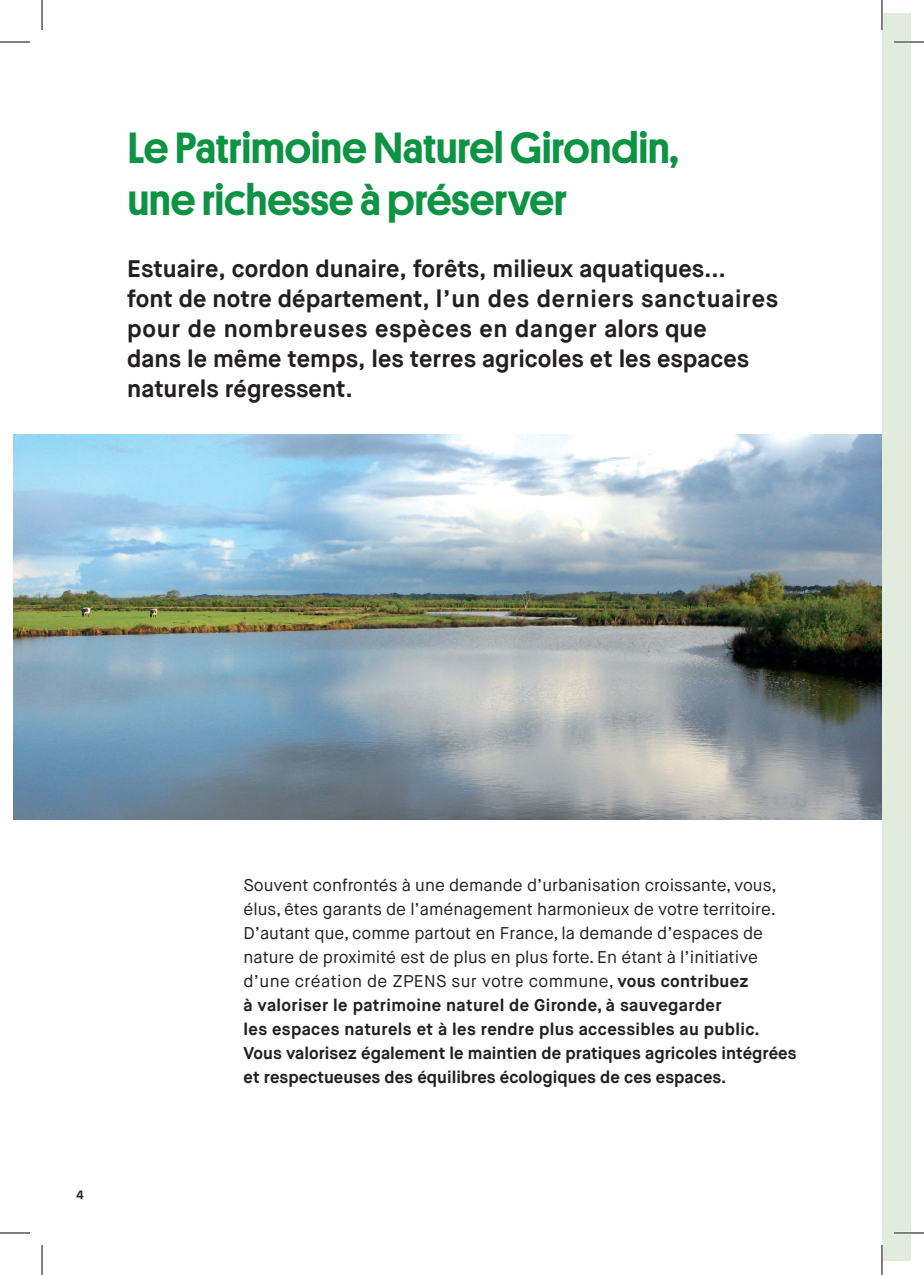
<style>
.page{position:relative;width:924px;height:1275px;background:#fff}
.page>*{position:absolute;margin:0;border:0;box-sizing:border-box;transform-origin:0 0}
.t1{font:500 44px/52px "Platform";color:#0d9344}
.t2{font:700 24px/30px "Maison Neue";color:#231f20}
.t3{font:17px/24px "Maison Neue";color:#231f20}
.t4{font:700 12px "Maison Neue";color:#231f20}
.s1{font-weight:700}
</style>
<div class="page">
<div style="left:881px;top:14px;width:28px;height:1247px;background:#e1ecdf"></div>
<img style="left:14px;top:434px;width:867px;height:386px">
<hr style="left:893px;top:41px;width:30px;height:2px;background:#fff">
<hr style="left:893px;top:1231px;width:30px;height:3px;background:#fff">
<hr style="left:0;top:42px;width:30px;height:1px;background:#000">
<hr style="left:893px;top:42px;width:30px;height:1px;background:#000">
<hr style="left:0;top:1232px;width:30px;height:1px;background:#000">
<hr style="left:893px;top:1232px;width:30px;height:1px;background:#000">
<hr style="left:42px;top:0;width:1px;height:30px;background:#000">
<hr style="left:42px;top:1245px;width:1px;height:30px;background:#000">
<hr style="left:881px;top:0;width:1px;height:30px;background:#000">
<hr style="left:881px;top:1245px;width:1px;height:30px;background:#000">
<h1 class="t1" style="left:128px;top:119px;width:552px">Le Patrimoine Naturel Girondin, une richesse à préserver</h1>
<p class="t2" style="left:127px;top:253px;width:652px">Estuaire, cordon dunaire, forêts, milieux aquatiques…<br>font de notre département, l’un des derniers sanctuaires pour de nombreuses espèces en danger alors que<br>dans le même temps, les terres agricoles et les espaces naturels régressent.</p>
<p class="t4" style="left:77px;top:1187px;width:9px">4</p>
<p class="t3" style="left:243px;top:873px;width:554px">Souvent confrontés à une demande d’urbanisation croissante, vous, élus, êtes garants de l’aménagement harmonieux de votre territoire.<br>D’autant que, comme partout en France, la demande d’espaces de nature de proximité est de plus en plus forte. En étant à l’initiative d’une création de ZPENS sur votre commune, <span class="s1">vous contribuez<br>à valoriser le patrimoine naturel de Gironde, à sauvegarder<br>les espaces naturels et à les rendre plus accessibles au public.<br>Vous valorisez également le maintien de pratiques agricoles intégrées et respectueuses des équilibres écologiques de ces espaces.</span></p>
</div>
